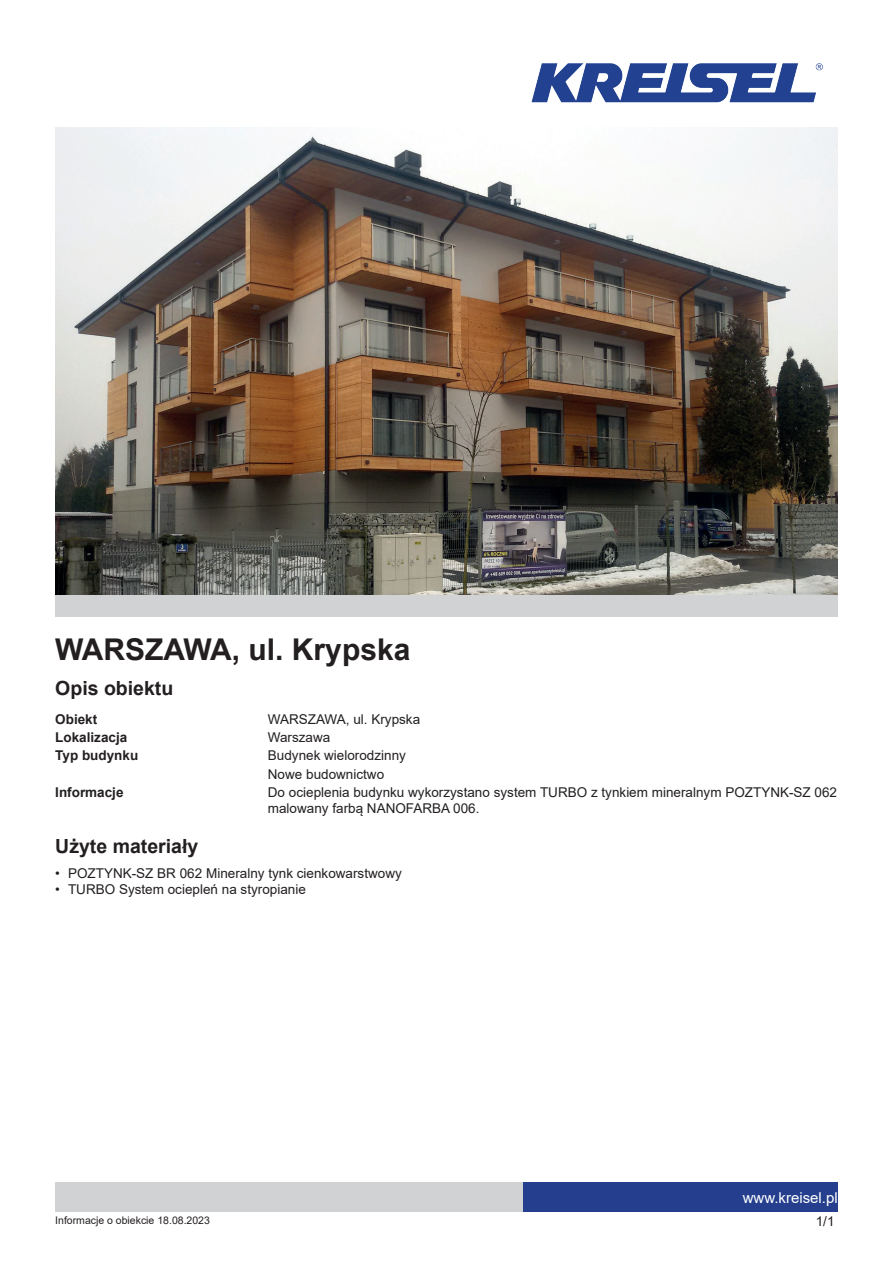
<style>
.page{position:relative;width:893px;height:1263px;background:#fff}
.page>*{position:absolute;margin:0;border:0;box-sizing:border-box;transform-origin:0 0}
.t1{font:700 30px "Arial";color:#231f20}
.t2{font:700 19.5px "Arial";color:#231f20}
.t3{font:15px "Arial";color:#fff}
.t4{font:13.5px/18.3px "Arial";color:#231f20}
.t5{font:700 13.5px "Arial";color:#231f20}
.t6{font:10.5px "Arial";color:#231f20}
</style>
<div class="page">
<div style="left:523px;top:1182px;width:315px;height:30px;background:#253f8e"></div>
<div style="left:55px;top:1182px;width:468px;height:30px;background:#d1d2d4"></div>
<img style="left:531px;top:63px;width:292px;height:40px">
<img style="left:55px;top:128px;width:783px;height:467px">
<div style="left:55px;top:595px;width:783px;height:22px;background:#d1d2d4"></div>
<h1 class="t1" style="left:55px;top:628px;width:357px">WARSZAWA, ul. Krypska</h1>
<h2 class="t2" style="left:55px;top:675px;width:120px">Opis obiektu</h2>
<p class="t5" style="left:55px;top:709px;width:44px">Obiekt</p>
<p class="t4" style="left:268px;top:710px;width:154px">WARSZAWA, ul. Krypska</p>
<p class="t5" style="left:55px;top:728px;width:74px">Lokalizacja</p>
<p class="t4" style="left:268px;top:728px;width:64px">Warszawa</p>
<p class="t5" style="left:55px;top:746px;width:85px">Typ budynku</p>
<p class="t4" style="left:268px;top:746px;width:140px">Budynek wielorodzinny<br>Nowe budownictwo</p>
<p class="t5" style="left:55px;top:783px;width:70px">Informacje</p>
<p class="t4" style="left:268px;top:784px;width:571px;line-height:16.2px">Do ocieplenia budynku wykorzystano system TURBO z tynkiem mineralnym POZTYNK-SZ 062 malowany farbą NANOFARBA 006.</p>
<h2 class="t2" style="left:55px;top:832px;width:145px">Użyte materiały</h2>
<p class="t4" style="left:55px;top:864px;width:348px">• POZTYNK-SZ BR 062 Mineralny tynk cienkowarstwowy</p>
<p class="t4" style="left:55px;top:880px;width:252px">• TURBO System ociepleń na styropianie</p>
<p class="t6" style="left:55px;top:1213px;width:156px">Informacje o obiekcie 18.08.2023</p>
<p class="t3" style="left:743px;top:1187px;width:97px">www.kreisel.pl</p>
<p class="t4" style="left:816px;top:1212px;width:20px">1/1</p>
</div>
